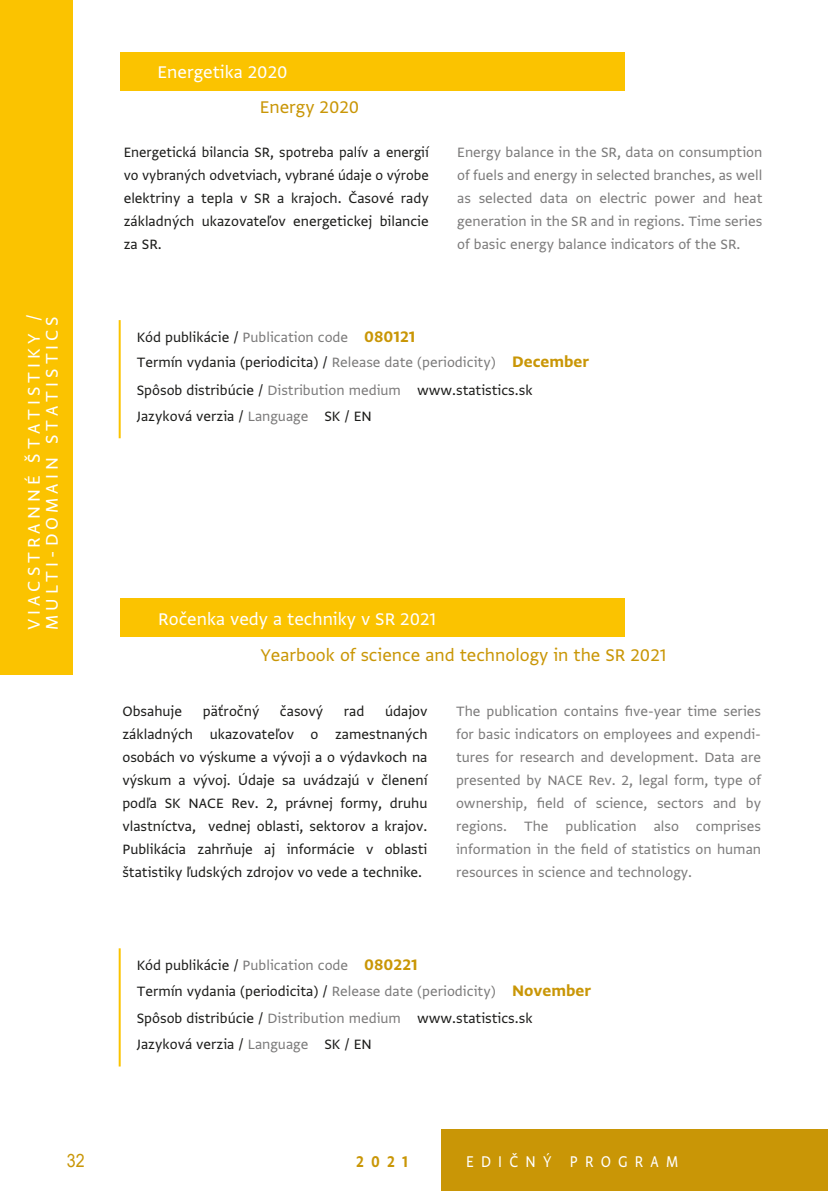
<style>
.page{position:relative;width:828px;height:1191px;background:#fff}
.page>*{position:absolute;margin:0;border:0;box-sizing:border-box;transform-origin:0 0}
.t1{font:20px "Greta Sans Std";color:#c99606}
.t2{font:20px/18px "Greta Sans Std";letter-spacing:.2em;color:#fff}
.t3{font:20px "Greta Sans Std";color:#fff}
.t4{font:18.4px "Greta Sans Std";letter-spacing:.45em;color:#fff;scale:.87 1}
.t5{font:18.4px "Greta Sans Std Bld";color:#c99606;scale:.87 1}
.t6{font:18.4px "Arial";color:#c99606;scale:.87 1}
.t7{font:16px/23px "Greta Sans Std";color:#1d1d1b}
.t8{font:16px/23px "Greta Sans Std";color:#7c7b7b;text-align:justify}
.s1{color:#7c7b7b}
.s2{font-family:"Greta Sans Std Bld";font-size:18px;color:#c99606}
</style>
<div class="page">
<div style="left:0;top:0;width:73px;height:674px;background:#fbc300"></div>
<div style="left:121px;top:598px;width:504px;height:39px;background:#fbc300"></div>
<div style="left:121px;top:52px;width:504px;height:39px;background:#fbc300"></div>
<hr style="left:119px;top:320px;width:2px;height:118px;background:#fbc300">
<hr style="left:119px;top:948px;width:2px;height:118px;background:#fbc300">
<div style="left:441px;top:1129px;width:387px;height:62px;background:#c99606"></div>
<p class="t2" style="left:24px;top:630px;width:318px;rotate:-90deg">VIACSTRANNÉ ŠTATISTIKY /<br>MULTI-DOMAIN STATISTICS</p>
<p class="t3" style="left:157px;top:60px;width:132px">Energetika 2020</p>
<p class="t1" style="left:260px;top:95px;width:101px">Energy 2020</p>
<p class="t7" style="left:124px;top:140px;width:307px;text-align:justify">Energetická bilancia SR, spotreba palív a energií vo vybraných odvetviach, vybrané údaje o výrobe elektriny a tepla v SR a krajoch. Časové rady základných ukazovateľov energetickej bilancie za SR.</p>
<p class="t8" style="left:457px;top:140px;width:307px">Energy balance in the SR, data on consumption of fuels and energy in selected branches, as well as selected data on electric power and heat generation in the SR and in regions. Time series of basic energy balance indicators of the SR.</p>
<p class="t7" style="left:137px;top:323px;width:454px;line-height:25.8px">Kód publikácie / <span class="s1">Publication code</span> <span class="s2">080121<br></span>Termín vydania (periodicita) / <span class="s1">Release date (periodicity)</span> <span class="s2">December</span></p>
<p class="t7" style="left:137px;top:376px;width:397px;line-height:26px">Spôsob distribúcie / <span class="s1">Distribution medium</span> www.statistics.sk<br>Jazyková verzia / <span class="s1">Language</span> SK / EN</p>
<p class="t3" style="left:158px;top:607px;width:279px">Ročenka vedy a techniky v SR 2021</p>
<p class="t1" style="left:260px;top:643px;width:407px">Yearbook of science and technology in the SR 2021</p>
<p class="t7" style="left:122px;top:699px;width:61px">Obsahuje</p>
<p class="t7" style="left:203px;top:699px;width:58px">päťročný</p>
<p class="t7" style="left:280px;top:699px;width:45px">časový</p>
<p class="t7" style="left:344px;top:699px;width:22px">rad</p>
<p class="t7" style="left:122px;top:699px;width:307px;text-align:justify;text-indent:263px">údajov základných ukazovateľov o zamestnaných osobách vo výskume a vývoji a o výdavkoch na výskum a vývoj. Údaje sa uvádzajú v členení podľa SK NACE Rev. 2, právnej formy, druhu vlastníctva, vednej oblasti, sektorov a krajov.<br>Publikácia zahrňuje aj informácie v oblasti štatistiky ľudských zdrojov vo vede a technike.</p>
<p class="t8" style="left:456px;top:699px;width:307px">The publication contains five-year time series for basic indicators on employees and expendi&shy;tures for research and development. Data are presented by NACE Rev. 2, legal form, type of ownership, field of science, sectors and by regions. The publication also comprises information in the field of statistics on human resources in science and technology.</p>
<p class="t7" style="left:137px;top:951px;width:456px;line-height:25.8px">Kód publikácie / <span class="s1">Publication code</span> <span class="s2">080221<br></span>Termín vydania (periodicita) / <span class="s1">Release date (periodicity)</span> <span class="s2">November</span></p>
<p class="t7" style="left:137px;top:1004px;width:397px;line-height:26px">Spôsob distribúcie / <span class="s1">Distribution medium</span> www.statistics.sk<br>Jazyková verzia / <span class="s1">Language</span> SK / EN</p>
<p class="t6" style="left:67px;top:1147px;width:22px">32</p>
<p class="t5" style="left:356px;top:1150px;width:61px">2021</p>
<p class="t4" style="left:466px;top:1150px;width:245px">EDIČNÝ PROGRAM</p>
</div>
